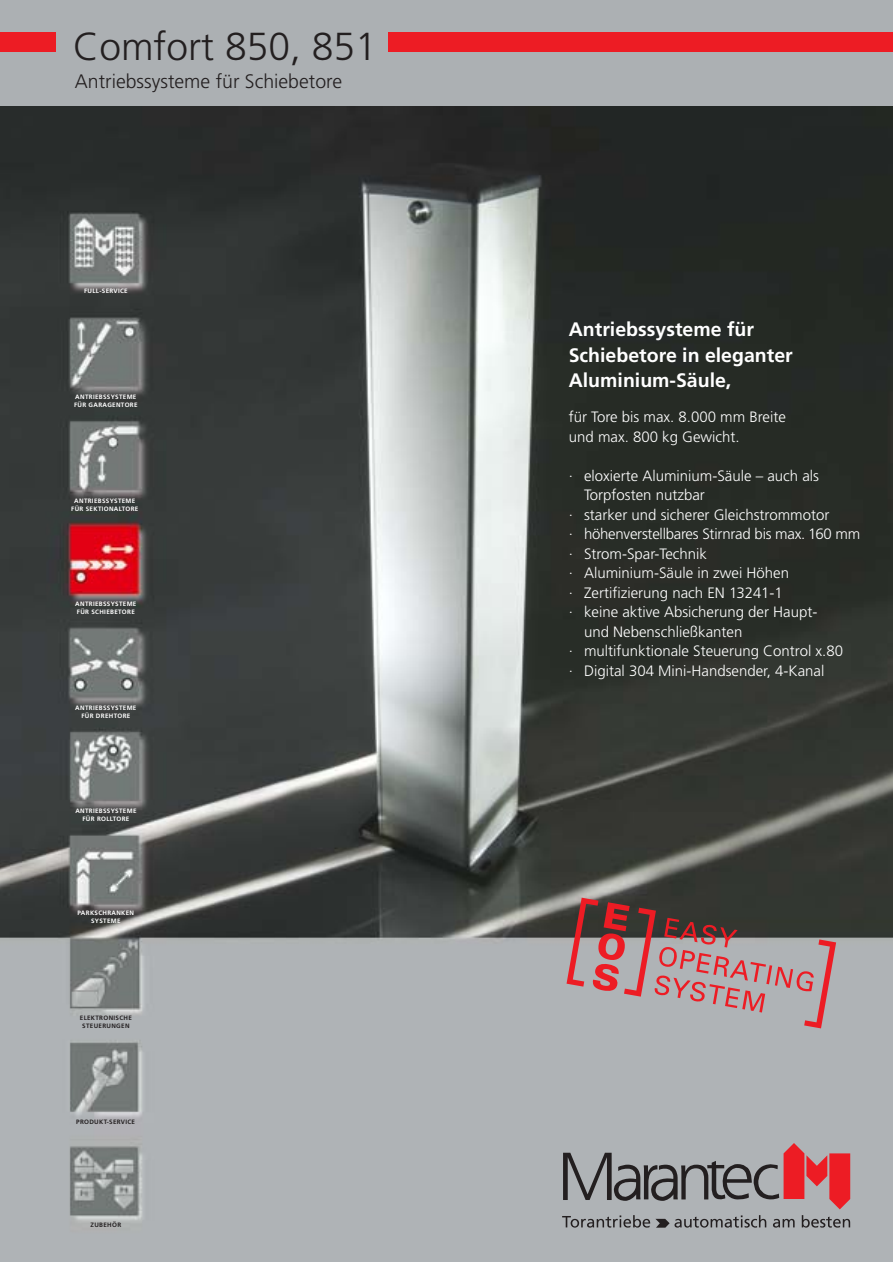
<style>
.page{position:relative;width:893px;height:1262px;background:#fff}
.page>*{position:absolute;margin:0;border:0;box-sizing:border-box;transform-origin:0 0}
.t1{font:300 39px "Frutiger";color:#231f20}
.t2{font:700 19.5px/25.5px "Frutiger";color:#fff}
.t3{font:300 19.5px "Frutiger";color:#231f20}
.t4{font:300 15px/19.5px "Frutiger";color:#fff}
.t5{font:700 6.3px/8.1px "Frutiger";letter-spacing:.05em;color:#fff;text-align:center}
.t6{font:700 6.3px/8.1px "Frutiger";letter-spacing:.05em;color:#231f20;text-align:center}
</style>
<div class="page">
<div style="left:0;top:0;width:892px;height:1261px;background:#acb0b3"></div>
<img style="left:0;top:106px;width:892px;height:1122px">
<div style="left:0;top:33px;width:55px;height:19px;background:#ed1c24"></div>
<div style="left:388px;top:33px;width:504px;height:19px;background:#ed1c24"></div>
<svg style="left:563px;top:1143px;width:287px;height:66px"></svg>
<svg style="left:773px;top:1218px;width:21px;height:9px"></svg>
<svg style="left:801px;top:1215px;width:49px;height:12px"></svg>
<svg style="left:562px;top:1215px;width:204px;height:12px"></svg>
<svg style="left:566px;top:897px;width:270px;height:131px"></svg>
<h1 class="t1" style="left:73px;top:30px;width:305px">Comfort 850, 851</h1>
<h2 class="t3" style="left:75px;top:73px;width:269px">Antriebssysteme für Schiebetore</h2>
<p class="t5" style="left:84px;top:288px;width:45px">FULL-SERVICE</p>
<p class="t5" style="left:74px;top:393px;width:65px;text-align:left">ANTRIEBSSYSTEME<br>FÜR GARAGENTORE</p>
<p class="t5" style="left:71px;top:497px;width:69px">ANTRIEBSSYSTEME<br>FÜR SEKTIONALTORE</p>
<p class="t5" style="left:75px;top:600px;width:63px;text-align:left">ANTRIEBSSYSTEME<br>FÜR SCHIEBETORE</p>
<p class="t5" style="left:75px;top:704px;width:63px">ANTRIEBSSYSTEME<br>FÜR DREHTORE</p>
<p class="t5" style="left:75px;top:806px;width:63px">ANTRIEBSSYSTEME<br>FÜR ROLLTORE</p>
<p class="t5" style="left:78px;top:909px;width:58px">PARKSCHRANKEN<br>SYSTEME</p>
<p class="t6" style="left:80px;top:1013px;width:54px">ELEKTRONISCHE<br>STEUERUNGEN</p>
<p class="t6" style="left:76px;top:1117px;width:60px">PRODUKT-SERVICE</p>
<p class="t6" style="left:91px;top:1221px;width:32px">ZUBEHÖR</p>
<h2 class="t2" style="left:568px;top:318px;width:225px">Antriebssysteme für<br>Schiebetore in eleganter<br>Aluminium-Säule,</h2>
<p class="t4" style="left:568px;top:408px;width:218px">für Tore bis max. 8.000 mm Breite und max. 800 kg Gewicht.</p>
<p class="t4" style="left:568px;top:467px;width:252px">· eloxierte Aluminium-Säule – auch als</p>
<p class="t4" style="left:584px;top:486px;width:122px">Torpfosten nutzbar</p>
<p class="t4" style="left:568px;top:506px;width:262px">· starker und sicherer Gleichstrommotor</p>
<p class="t4" style="left:568px;top:525px;width:293px">· höhenverstellbares Stirnrad bis max. 160 mm</p>
<p class="t4" style="left:568px;top:545px;width:140px">· Strom-Spar-Technik</p>
<p class="t4" style="left:568px;top:564px;width:222px">· Aluminium-Säule in zwei Höhen</p>
<p class="t4" style="left:568px;top:584px;width:215px">· Zertifizierung nach EN 13241-1</p>
<p class="t4" style="left:568px;top:603px;width:250px">· keine aktive Absicherung der Haupt-</p>
<p class="t4" style="left:584px;top:623px;width:160px">und Nebenschließkanten</p>
<p class="t4" style="left:568px;top:642px;width:276px">· multifunktionale Steuerung Control x.80</p>
<p class="t4" style="left:568px;top:662px;width:257px">· Digital 304 Mini-Handsender, 4-Kanal</p>
</div>
